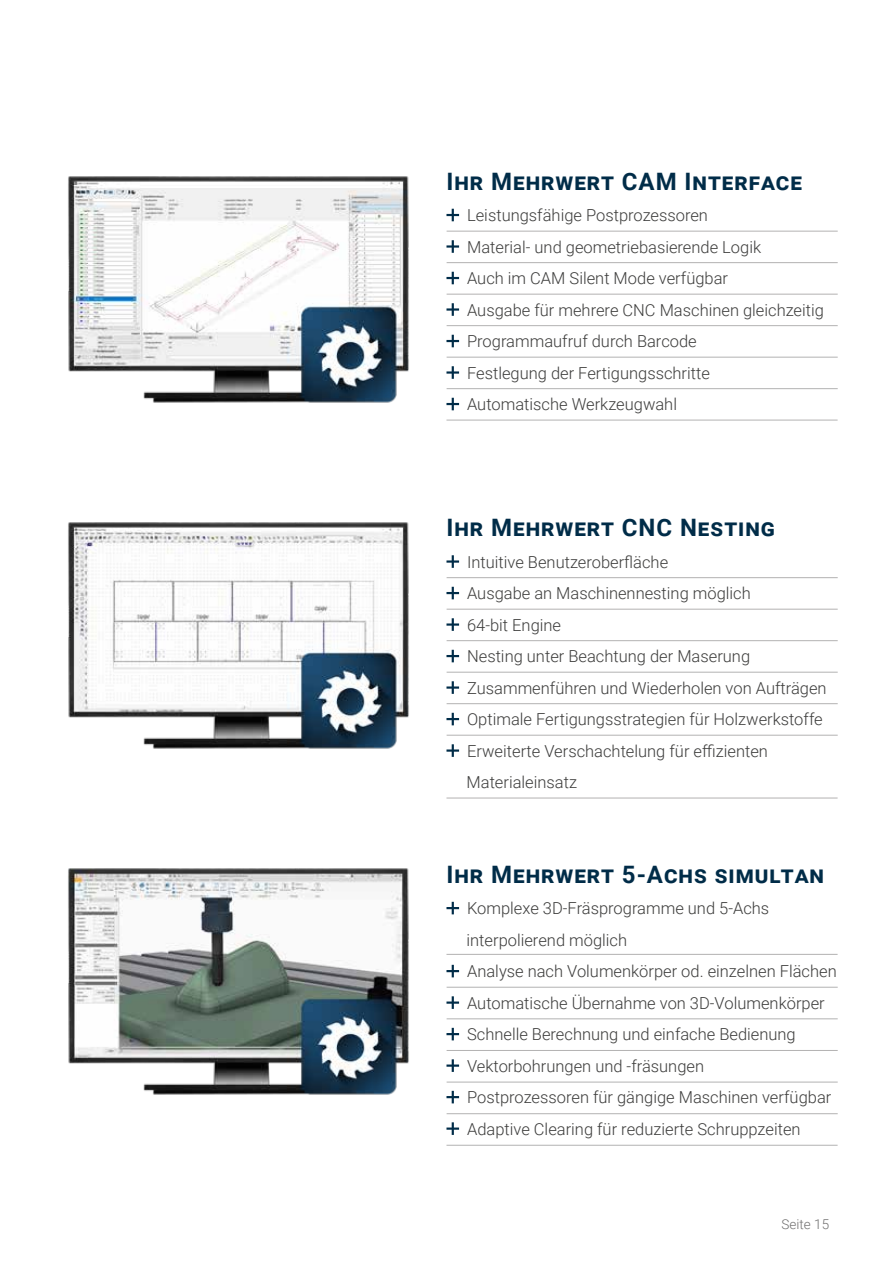
<style>
.page{position:relative;width:893px;height:1263px;background:#fff}
.page>*{position:absolute;margin:0;border:0;box-sizing:border-box;transform-origin:0 0}
.t1{font:700 24px "Roboto";letter-spacing:.04em;color:#002c48}
.t2{font:300 16.5px/31.5px "Roboto";color:#3c3c3b}
.t3{font:300 13.5px "Roboto";color:#706f6f}
</style>
<div class="page">
<img style="left:68px;top:176px;width:341px;height:227px">
<svg style="left:446px;top:209px;width:13px;height:12px"></svg>
<svg style="left:446px;top:240px;width:13px;height:13px"></svg>
<svg style="left:446px;top:272px;width:13px;height:12px"></svg>
<svg style="left:446px;top:303px;width:13px;height:13px"></svg>
<svg style="left:446px;top:335px;width:13px;height:12px"></svg>
<svg style="left:446px;top:366px;width:13px;height:13px"></svg>
<svg style="left:446px;top:398px;width:13px;height:12px"></svg>
<hr style="left:447px;top:231px;width:391px;height:1px;background:#b3b2b2">
<hr style="left:447px;top:262px;width:391px;height:1px;background:#b3b2b2">
<hr style="left:447px;top:294px;width:391px;height:1px;background:#b3b2b2">
<hr style="left:447px;top:325px;width:391px;height:1px;background:#b3b2b2">
<hr style="left:447px;top:357px;width:391px;height:1px;background:#b3b2b2">
<hr style="left:447px;top:388px;width:391px;height:1px;background:#b3b2b2">
<hr style="left:446px;top:420px;width:392px;height:1px;background:#b3b2b2">
<svg style="left:446px;top:555px;width:13px;height:13px"></svg>
<svg style="left:446px;top:587px;width:13px;height:12px"></svg>
<svg style="left:446px;top:618px;width:13px;height:13px"></svg>
<svg style="left:446px;top:650px;width:13px;height:12px"></svg>
<svg style="left:446px;top:681px;width:13px;height:13px"></svg>
<svg style="left:446px;top:713px;width:13px;height:12px"></svg>
<svg style="left:446px;top:744px;width:13px;height:13px"></svg>
<hr style="left:447px;top:577px;width:391px;height:1px;background:#b3b2b2">
<hr style="left:447px;top:609px;width:391px;height:1px;background:#b3b2b2">
<hr style="left:447px;top:640px;width:391px;height:1px;background:#b3b2b2">
<hr style="left:447px;top:672px;width:391px;height:1px;background:#b3b2b2">
<hr style="left:447px;top:703px;width:391px;height:1px;background:#b3b2b2">
<hr style="left:447px;top:735px;width:391px;height:1px;background:#b3b2b2">
<hr style="left:446px;top:798px;width:392px;height:1px;background:#b3b2b2">
<img style="left:68px;top:522px;width:341px;height:227px">
<svg style="left:446px;top:902px;width:13px;height:12px"></svg>
<svg style="left:446px;top:965px;width:13px;height:12px"></svg>
<svg style="left:446px;top:996px;width:13px;height:13px"></svg>
<svg style="left:446px;top:1028px;width:13px;height:12px"></svg>
<svg style="left:446px;top:1059px;width:13px;height:13px"></svg>
<svg style="left:446px;top:1091px;width:13px;height:12px"></svg>
<svg style="left:446px;top:1122px;width:13px;height:13px"></svg>
<hr style="left:446px;top:954px;width:392px;height:1px;background:#b3b2b2">
<hr style="left:447px;top:987px;width:391px;height:1px;background:#b3b2b2">
<hr style="left:447px;top:1018px;width:391px;height:1px;background:#b3b2b2">
<hr style="left:447px;top:1050px;width:391px;height:1px;background:#b3b2b2">
<hr style="left:447px;top:1082px;width:391px;height:1px;background:#b3b2b2">
<hr style="left:447px;top:1113px;width:391px;height:1px;background:#b3b2b2">
<hr style="left:446px;top:1145px;width:392px;height:1px;background:#b3b2b2">
<img style="left:68px;top:868px;width:341px;height:227px">
<h1 class="t1" style="left:446px;top:164px;width:357px">Ihr Mehrwert CAM Interface</h1>
<p class="t2" style="left:467px;top:199px;width:358px">Leistungsfähige Postprozessoren<br>Material- und geometriebasierende Logik<br>Auch im CAM Silent Mode verfügbar<br>Ausgabe für mehrere CNC Maschinen gleichzeitig Programmaufruf durch Barcode<br>Festlegung der Fertigungsschritte<br>Automatische Werkzeugwahl</p>
<h1 class="t1" style="left:446px;top:511px;width:330px">Ihr Mehrwert CNC Nesting</h1>
<p class="t2" style="left:467px;top:546px;width:362px">Intuitive Benutzeroberfläche<br>Ausgabe an Maschinennesting möglich<br>64-bit Engine<br>Nesting unter Beachtung der Maserung Zusammenführen und Wiederholen von Aufträgen Optimale Fertigungsstrategien für Holzwerkstoffe Erweiterte Verschachtelung für effizienten Materialeinsatz</p>
<h1 class="t1" style="left:446px;top:857px;width:379px">Ihr Mehrwert 5-Achs simultan</h1>
<p class="t2" style="left:467px;top:892px;width:372px">Komplexe 3D-Fräsprogramme und 5-Achs interpolierend möglich<br>Analyse nach Volumenkörper od. einzelnen Flächen Automatische Übernahme von 3D-Volumenkörper Schnelle Berechnung und einfache Bedienung Vektorbohrungen und -fräsungen<br>Postprozessoren für gängige Maschinen verfügbar Adaptive Clearing für reduzierte Schruppzeiten</p>
<p class="t3" style="left:782px;top:1215px;width:49px">Seite 15</p>
</div>
